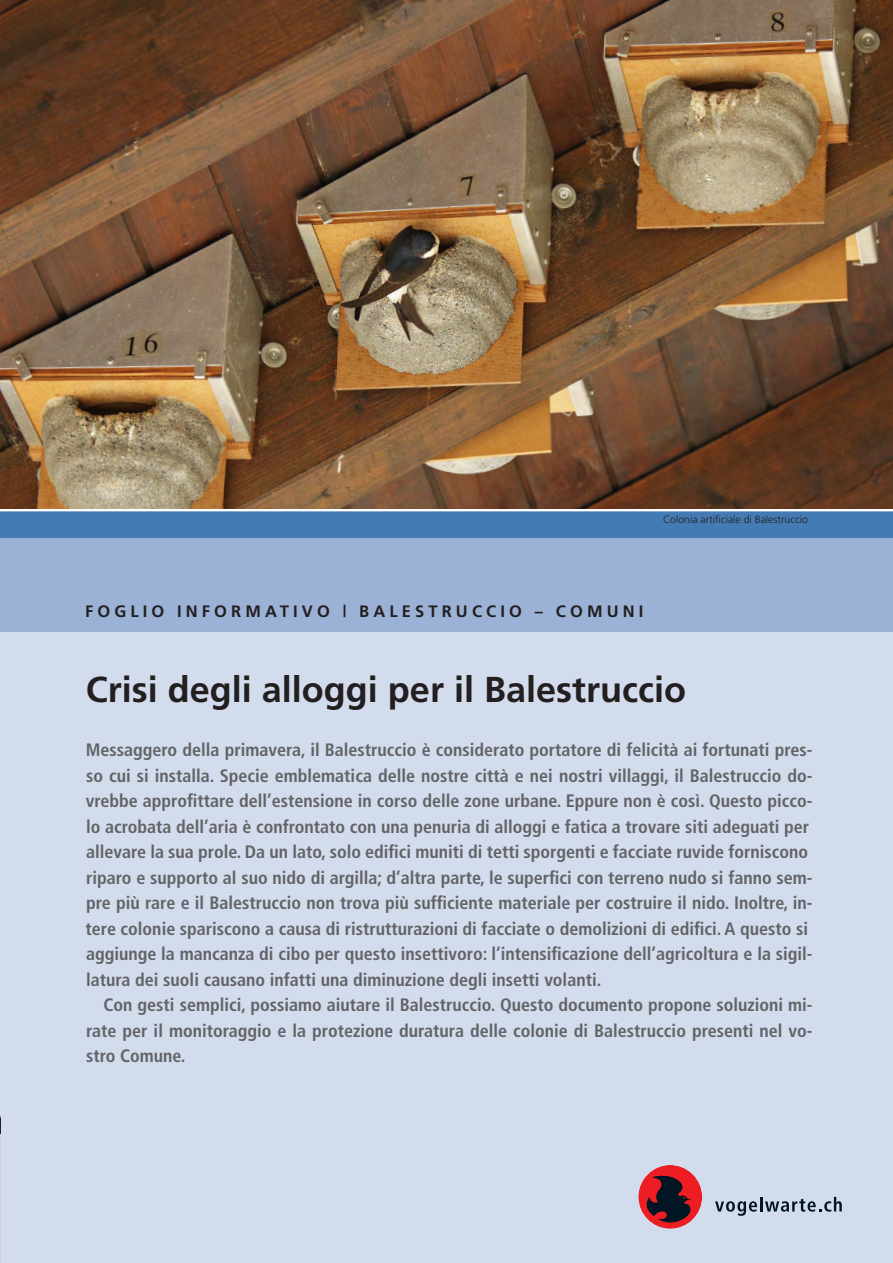
<style>
.page{position:relative;width:893px;height:1263px;background:#fff}
.page>*{position:absolute;margin:0;border:0;box-sizing:border-box;transform-origin:0 0}
._00_Titel_Titelseite{font:700 36px "Frutiger";color:#231f20}
._00_Lead_Titelseite{font:700 condensed 18px/25.5px "Frutiger";color:#636366}
._00_Publikationsreih{font:700 16.5px "Frutiger";letter-spacing:.25em;color:#231f20}
._02_Quelle{font:300 10.5px "Frutiger";color:#231f20}
</style>
<div class="page">
<div style="left:0;top:630px;width:893px;height:633px;background:#d2dced"></div>
<div style="left:0;top:538px;width:893px;height:93px;background:#9bb1d6"></div>
<div style="left:0;top:508px;width:893px;height:30px;background:#457bb5"></div>
<hr style="left:0;top:508px;width:893px;height:3px;background:#fff">
<hr style="left:0;top:1125px;width:1px;height:138px;background:#d1d2d4">
<svg style="left:0;top:1116px;width:1px;height:17px"></svg>
<svg style="left:715px;top:1201px;width:42px;height:15px"></svg>
<hr style="left:760px;top:1197px;width:3px;height:14px;background:#011622">
<svg style="left:765px;top:1197px;width:77px;height:15px"></svg>
<div style="left:638px;top:1165px;width:64px;height:64px;background:#ee1d23;border-radius:50%"></div>
<svg style="left:646px;top:1172px;width:45px;height:51px"></svg>
<img style="left:0;top:0;width:893px;height:508px">
<p class="_02_Quelle" style="left:663px;top:513px;width:146px">Colonia artificiale di Balestruccio</p>
<p class="_00_Publikationsreih" style="left:85px;top:601px;width:560px">FOGLIO INFORMATIVO | BALESTRUCCIO – COMUNI</p>
<p class="_00_Titel_Titelseite" style="left:86px;top:668px;width:602px">Crisi degli alloggi per il Balestruccio</p>
<p class="_00_Lead_Titelseite" style="left:86px;top:737px;width:729px">Messaggero della primavera, il Balestruccio è considerato portatore di felicità ai fortunati pres&shy;so cui si installa. Specie emblematica delle nostre città e nei nostri villaggi, il Balestruccio do&shy;vrebbe approfittare dell’estensione in corso delle zone urbane. Eppure non è così. Questo picco&shy;lo acrobata dell’aria è confrontato con una penuria di alloggi e fatica a trovare siti adeguati per allevare la sua prole. Da un lato, solo edifici muniti di tetti sporgenti e facciate ruvide forniscono riparo e supporto al suo nido di argilla; d’altra parte, le superfici con terreno nudo si fanno sem&shy;pre più rare e il Balestruccio non trova più sufficiente materiale per costruire il nido. Inoltre, in&shy;tere colonie spariscono a causa di ristrutturazioni di facciate o demolizioni di edifici. A questo si aggiunge la mancanza di cibo per questo insettivoro: l’intensificazione dell’agricoltura e la sigil&shy;latura dei suoli causano infatti una diminuzione degli insetti volanti.</p>
<p class="_00_Lead_Titelseite" style="left:86px;top:992px;width:728px;text-align:justify;text-indent:17px">Con gesti semplici, possiamo aiutare il Balestruccio. Questo documento propone soluzioni mi&shy;rate per il monitoraggio e la protezione duratura delle colonie di Balestruccio presenti nel vo&shy;stro Comune.</p>
</div>
